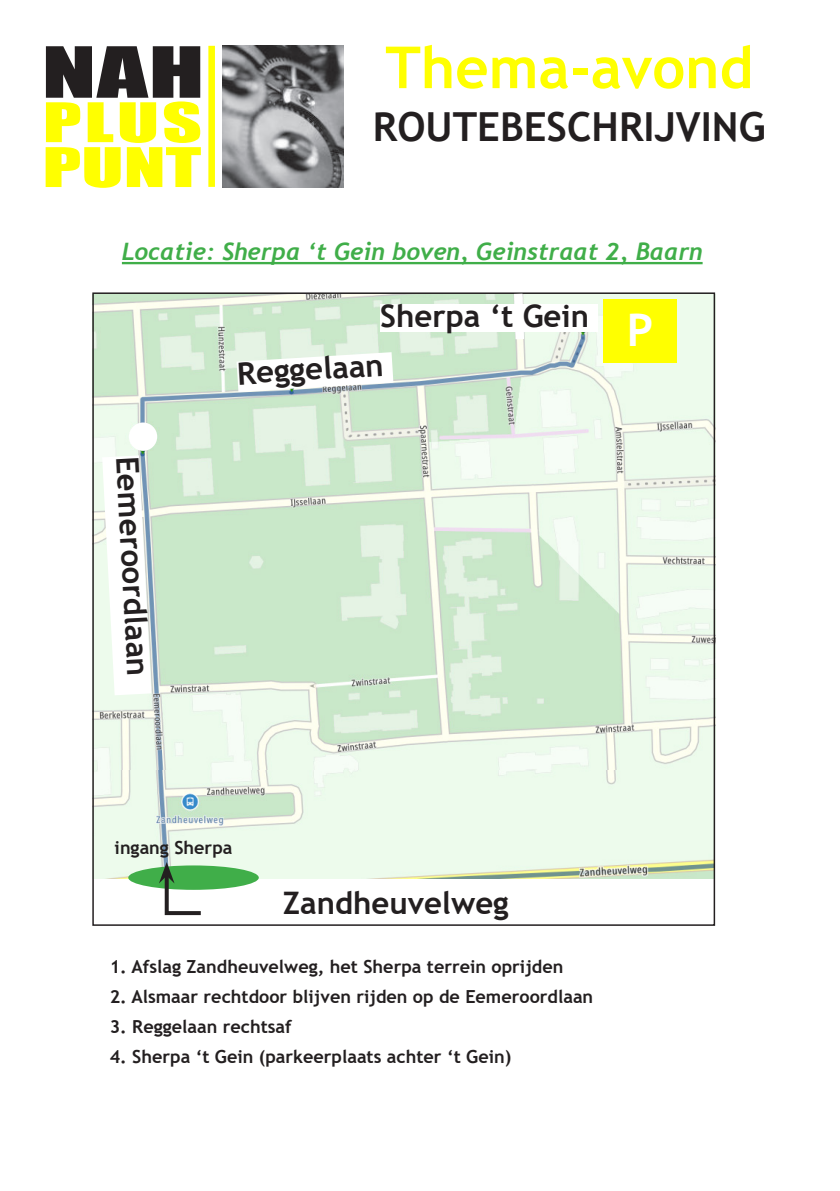
<style>
.page{position:relative;width:840px;height:1191px;background:#fff}
.page>*{position:absolute;margin:0;border:0;box-sizing:border-box;transform-origin:0 0}
.t1{font:700 58px "Trebuchet MS";color:#ff0}
.t2{font:700 45.2px "Trebuchet MS";color:#fff}
.t3{font:700 40px "Trebuchet MS";color:#231f20}
.t4{font:700 31px "Trebuchet MS";color:#231f20}
.t5{font:italic 700 24px "Trebuchet";color:#40ae49}
.t6{font:700 18px "Trebuchet MS";color:#231f20}
</style>
<div class="page">
<hr style="left:122px;top:262px;width:580px;height:2px;background:#40ae49">
<div style="left:208px;top:46px;width:7px;height:141px;background:#ff0"></div>
<img style="left:223px;top:46px;width:120px;height:141px">
<svg style="left:46px;top:46px;width:155px;height:142px"></svg>
<img style="left:95px;top:770px;width:616px;height:108px">
<img style="left:95px;top:295px;width:616px;height:475px">
<svg style="left:102px;top:455px;width:49px;height:240px"></svg>
<svg style="left:236px;top:352px;width:157px;height:40px"></svg>
<div style="left:602px;top:299px;width:74px;height:64px;background:#ff0"></div>
<svg style="left:513px;top:294px;width:10px;height:45px"></svg>
<div style="left:380px;top:304px;width:217px;height:28px;background:#fff"></div>
<div style="left:129px;top:422px;width:28px;height:29px;background:#fff;border-radius:50%"></div>
<div style="left:128px;top:865px;width:131px;height:25px;background:#40ae49;border-radius:50%"></div>
<svg style="left:159px;top:862px;width:46px;height:54px"></svg>
<h1 class="t1" style="left:385px;top:45px;width:369px">Thema-avond</h1>
<h3 class="t3" style="left:373px;top:111px;width:394px">ROUTEBESCHRIJVING</h3>
<h3 class="t5" style="left:122px;top:242px;width:582px">Locatie: Sherpa ‘t Gein boven, Geinstraat 2, Baarn</h3>
<h3 class="t4" style="left:139px;top:455px;width:222px;rotate:87deg">Eemeroordlaan</h3>
<h3 class="t4" style="left:380px;top:304px;width:210px">Sherpa ‘t Gein</h3>
<h3 class="t4" style="left:236px;top:362px;width:148px;rotate:-4deg">Reggelaan</h3>
<h2 class="t2" style="left:626px;top:312px;width:28px">P</h2>
<p class="t6" style="left:115px;top:841px;width:119px">ingang Sherpa</p>
<h3 class="t4" style="left:282px;top:890px;width:227px">Zandheuvelweg</h3>
<p class="t6" style="left:110px;top:959px;width:455px">1. Afslag Zandheuvelweg, het Sherpa terrein oprijden</p>
<p class="t6" style="left:110px;top:989px;width:484px">2. Alsmaar rechtdoor blijven rijden op de Eemeroordlaan</p>
<p class="t6" style="left:110px;top:1019px;width:183px">3. Reggelaan rechtsaf</p>
<p class="t6" style="left:110px;top:1049px;width:403px">4. Sherpa ‘t Gein (parkeerplaats achter ‘t Gein)</p>
</div>
